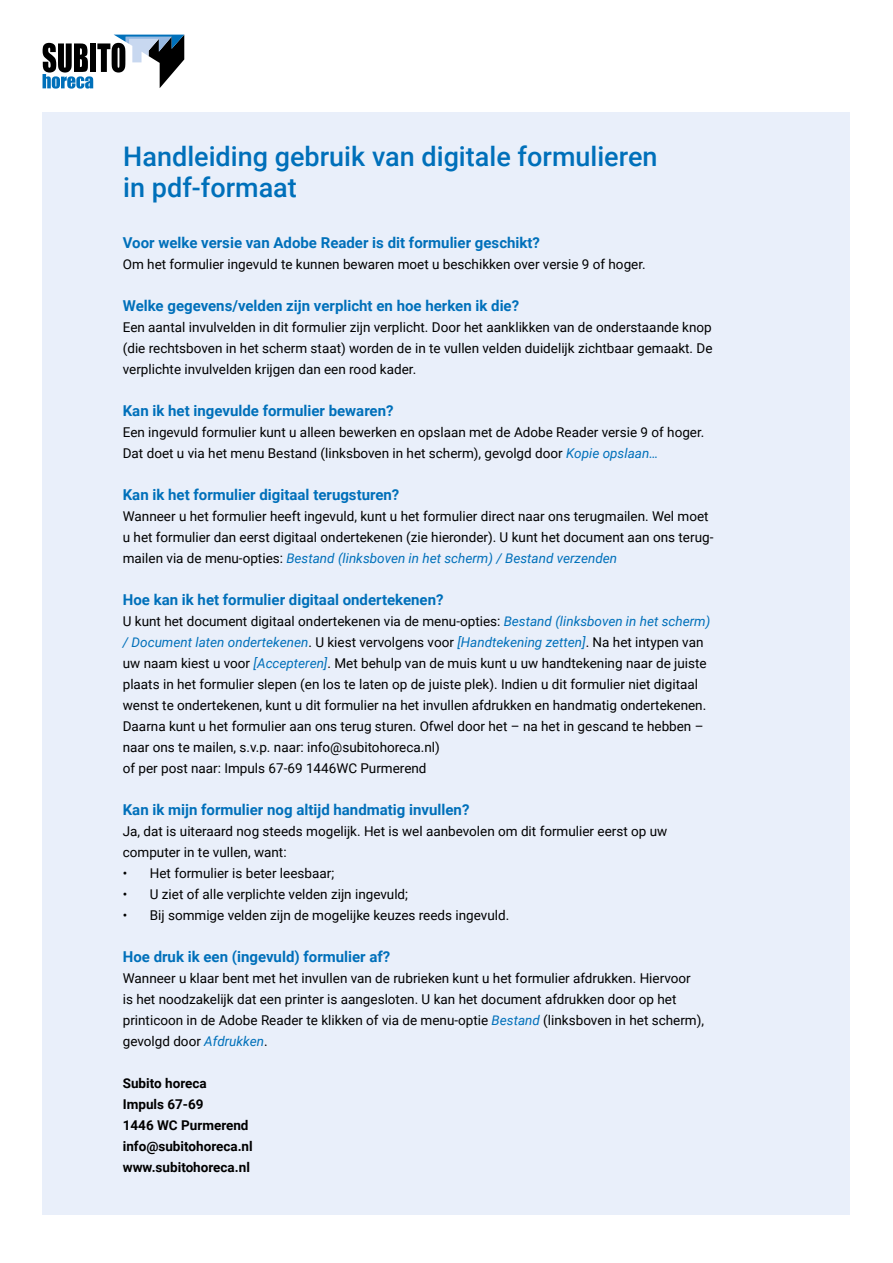
<style>
.page{position:relative;width:893px;height:1263px;background:#fff}
.page>*{position:absolute;margin:0;border:0;box-sizing:border-box;transform-origin:0 0}
.tekst{font:500 27px/31.5px "Roboto";color:#0070ba}
.tussenkop_uitleg{font:700 15px "Roboto";color:#0070ba}
.tekst-2{font:13.5px/21px "Roboto";color:#000}
.tekst-3{font:700 13.5px "Roboto";color:#000}
.s1{font-style:italic;color:#0070ba}
</style>
<div class="page">
<div style="left:42px;top:112px;width:808px;height:1103px;background:#e9effa"></div>
<svg style="left:43px;top:35px;width:141px;height:54px"></svg>
<p class="tekst" style="left:123px;top:140px;width:536px">Handleiding gebruik van digitale formulieren in pdf-formaat</p>
<p class="tussenkop_uitleg" style="left:123px;top:232px;width:419px">Voor welke versie van Adobe Reader is dit formulier geschikt?</p>
<p class="tekst-2" style="left:123px;top:253px;width:524px">Om het formulier ingevuld te kunnen bewaren moet u beschikken over versie 9 of hoger.</p>
<p class="tussenkop_uitleg" style="left:123px;top:295px;width:398px">Welke gegevens/velden zijn verplicht en hoe herken ik die?</p>
<p class="tekst-2" style="left:123px;top:316px;width:591px;text-align:justify">Een aantal invulvelden in dit formulier zijn verplicht. Door het aanklikken van de onderstaande knop (die rechtsboven in het scherm staat) worden de in te vullen velden duidelijk zichtbaar gemaakt. De verplichte invulvelden krijgen dan een rood kader.</p>
<p class="tussenkop_uitleg" style="left:123px;top:400px;width:272px">Kan ik het ingevulde formulier bewaren?</p>
<p class="tekst-2" style="left:123px;top:421px;width:583px">Een ingevuld formulier kunt u alleen bewerken en opslaan met de Adobe Reader versie 9 of hoger.<br>Dat doet u via het menu Bestand (linksboven in het scherm), gevolgd door <span class="s1">Kopie opslaan…</span></p>
<p class="tussenkop_uitleg" style="left:123px;top:484px;width:278px">Kan ik het formulier digitaal terugsturen?</p>
<p class="tekst-2" style="left:123px;top:505px;width:592px">Wanneer u het formulier heeft ingevuld, kunt u het formulier direct naar ons terugmailen. Wel moet u het formulier dan eerst digitaal ondertekenen (zie hieronder). U kunt het document aan ons terug&shy;mailen via de menu-opties: <span class="s1">Bestand (linksboven in het scherm) / Bestand verzenden</span></p>
<p class="tussenkop_uitleg" style="left:123px;top:589px;width:322px">Hoe kan ik het formulier digitaal ondertekenen?</p>
<p class="tekst-2" style="left:123px;top:610px;width:589px">U kunt het document digitaal ondertekenen via de menu-opties: <span class="s1">Bestand (linksboven in het scherm) / Document laten ondertekenen</span>. U kiest vervolgens voor <span class="s1">[Handtekening zetten]</span>. Na het intypen van uw naam kiest u voor <span class="s1">[Accepteren]</span>. Met behulp van de muis kunt u uw handtekening naar de juiste plaats in het formulier slepen (en los te laten op de juiste plek). Indien u dit formulier niet digitaal wenst te ondertekenen, kunt u dit formulier na het invullen afdrukken en handmatig ondertekenen.<br>Daarna kunt u het formulier aan ons terug sturen. Ofwel door het – na het in gescand te hebben – naar ons te mailen, s.v.p. naar: info@subitohoreca.nl)<br>of per post naar: Impuls 67-69 1446WC Purmerend</p>
<p class="tussenkop_uitleg" style="left:123px;top:799px;width:348px">Kan ik mijn formulier nog altijd handmatig invullen?</p>
<p class="tekst-2" style="left:123px;top:820px;width:546px">Ja, dat is uiteraard nog steeds mogelijk. Het is wel aanbevolen om dit formulier eerst op uw computer in te vullen, want:</p>
<p class="tekst-2" style="left:123px;top:862px;width:213px">• Het formulier is beter leesbaar;</p>
<p class="tekst-2" style="left:123px;top:883px;width:287px">• U ziet of alle verplichte velden zijn ingevuld;</p>
<p class="tekst-2" style="left:123px;top:904px;width:388px">• Bij sommige velden zijn de mogelijke keuzes reeds ingevuld.</p>
<p class="tussenkop_uitleg" style="left:123px;top:946px;width:269px">Hoe druk ik een (ingevuld) formulier af?</p>
<p class="tekst-2" style="left:123px;top:967px;width:583px">Wanneer u klaar bent met het invullen van de rubrieken kunt u het formulier afdrukken. Hiervoor is het noodzakelijk dat een printer is aangesloten. U kan het document afdrukken door op het printicoon in de Adobe Reader te klikken of via de menu-optie <span class="s1">Bestand</span> (linksboven in het scherm), gevolgd door <span class="s1">Afdrukken</span>.</p>
<p class="tekst-3" style="left:123px;top:1073px;width:85px">Subito horeca</p>
<p class="tekst-3" style="left:123px;top:1094px;width:82px">Impuls 67-69</p>
<p class="tekst-3" style="left:123px;top:1115px;width:127px">1446 WC Purmerend</p>
<p class="tekst-3" style="left:123px;top:1136px;width:131px">info@subitohoreca.nl</p>
<p class="tekst-3" style="left:123px;top:1157px;width:129px">www.subitohoreca.nl</p>
</div>
